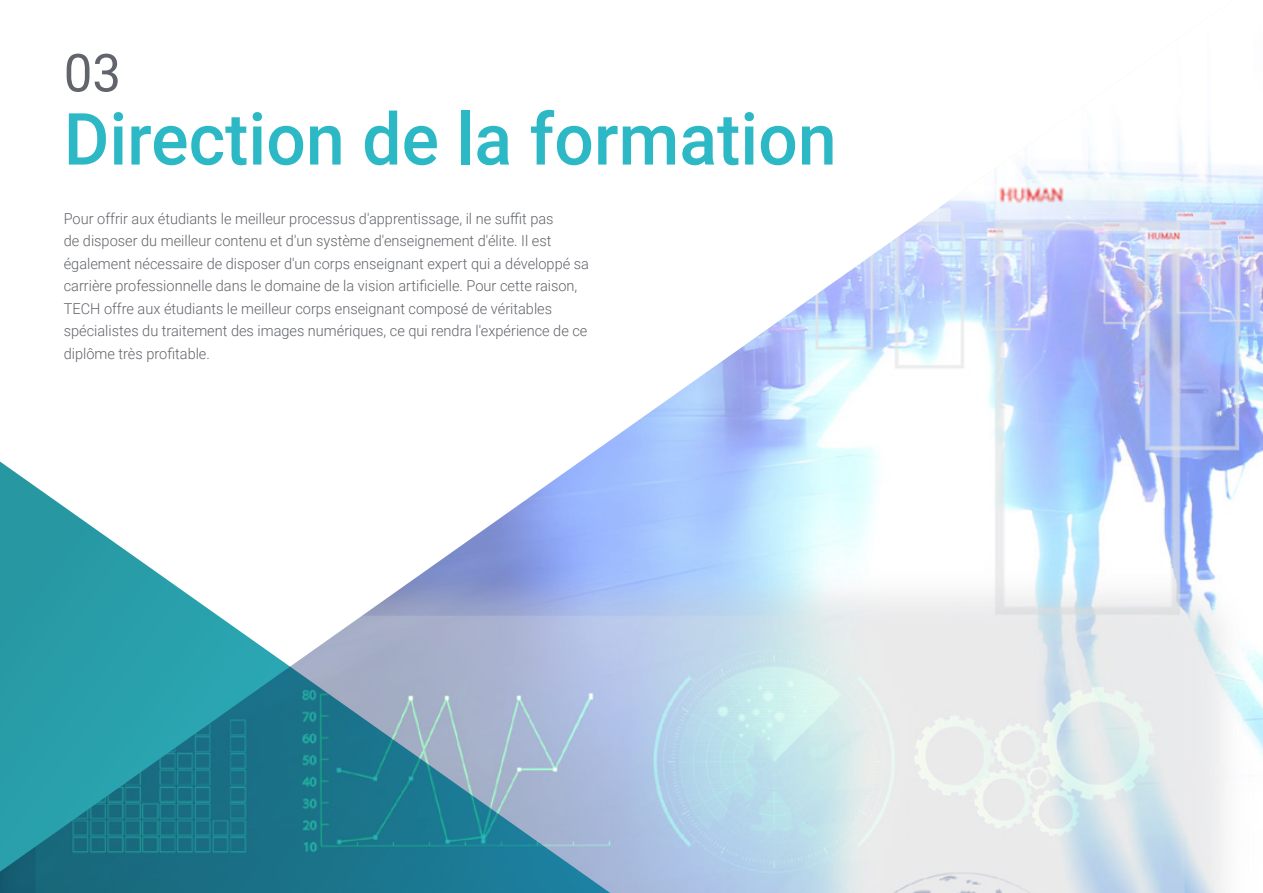
<style>
.page{position:relative;width:1263px;height:893px;background:#fff}
.page>*{position:absolute;margin:0;border:0;box-sizing:border-box;transform-origin:0 0}
.t1{font:500 72px "Roboto";color:#2db8c5}
.t2{font:52.5px "Roboto";color:#61646a}
.t3{font:300 15px/22.5px "Roboto";color:#61646a}
</style>
<div class="page">
<img style="left:602px;top:132px;width:661px;height:761px">
<svg style="left:0;top:446px;width:640px;height:447px"></svg>
<h2 class="t2" style="left:64px;top:36px;width:59px">03</h2>
<h1 class="t1" style="left:64px;top:89px;width:774px">Direction de la formation</h1>
<p class="t3" style="left:64px;top:207px;width:527px">Pour offrir aux étudiants le meilleur processus d'apprentissage, il ne suffit pas<br>de disposer du meilleur contenu et d'un système d'enseignement d'élite. Il est également nécessaire de disposer d'un corps enseignant expert qui a développé sa carrière professionnelle dans le domaine de la vision artificielle. Pour cette raison, TECH offre aux étudiants le meilleur corps enseignant composé de véritables spécialistes du traitement des images numériques, ce qui rendra l'expérience de ce diplôme très profitable.</p>
</div>
